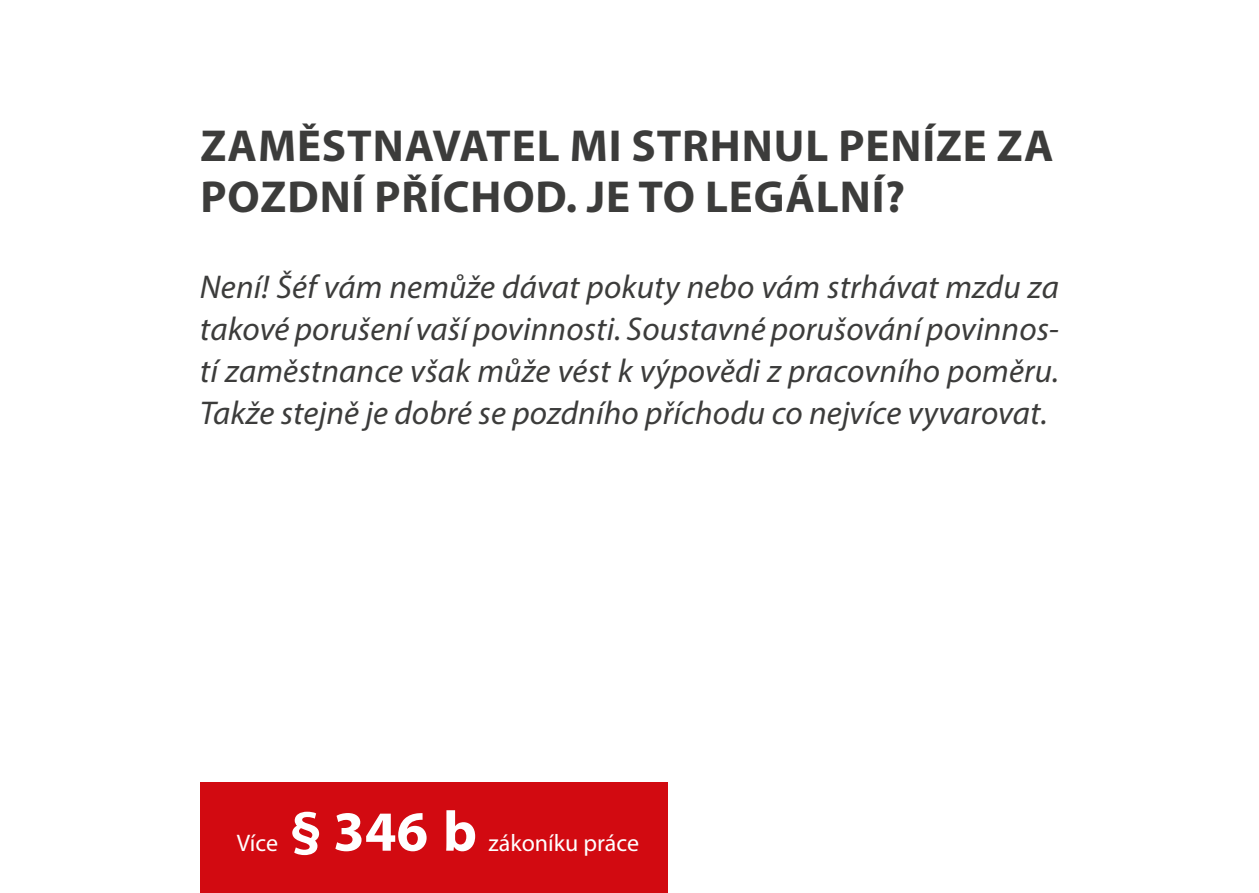
<style>
.page{position:relative;width:1259px;height:893px;background:#fff}
.page>*{position:absolute;margin:0;border:0;box-sizing:border-box;transform-origin:0 0}
.t1{font:700 57px "Myriad Pro";color:#fff}
.t2{font:700 45px/51px "Myriad Pro";letter-spacing:.02em;color:#3c3c3b}
.t3{font:italic 33px/42px "Myriad Pro";letter-spacing:.005em;color:#3c3c3b;text-align:justify}
.t4{font:24px "Myriad Pro";color:#fff}
</style>
<div class="page">
<div style="left:200px;top:782px;width:468px;height:111px;background:#d20a11"></div>
<h2 class="t2" style="left:200px;top:119px;width:855px">ZAMĚSTNAVATEL MI STRHNUL PENÍZE ZA<br>POZDNÍ PŘÍCHOD. JE TO LEGÁLNÍ?</h2>
<p class="t3" style="left:200px;top:265px;width:860px">Není! Šéf vám nemůže dávat pokuty nebo vám strhávat mzdu za takové porušení vaší povinnosti. Soustavné porušování povinnos&shy;tí zaměstnance však může vést k výpovědi z pracovního poměru.<br>Takže stejně je dobré se pozdního příchodu co nejvíce vyvarovat.</p>
<p class="t4" style="left:237px;top:828px;width:43px">Více</p>
<h1 class="t1" style="left:290px;top:794px;width:189px">§346 b</h1>
<p class="t4" style="left:488px;top:828px;width:152px">zákoníku práce</p>
</div>
